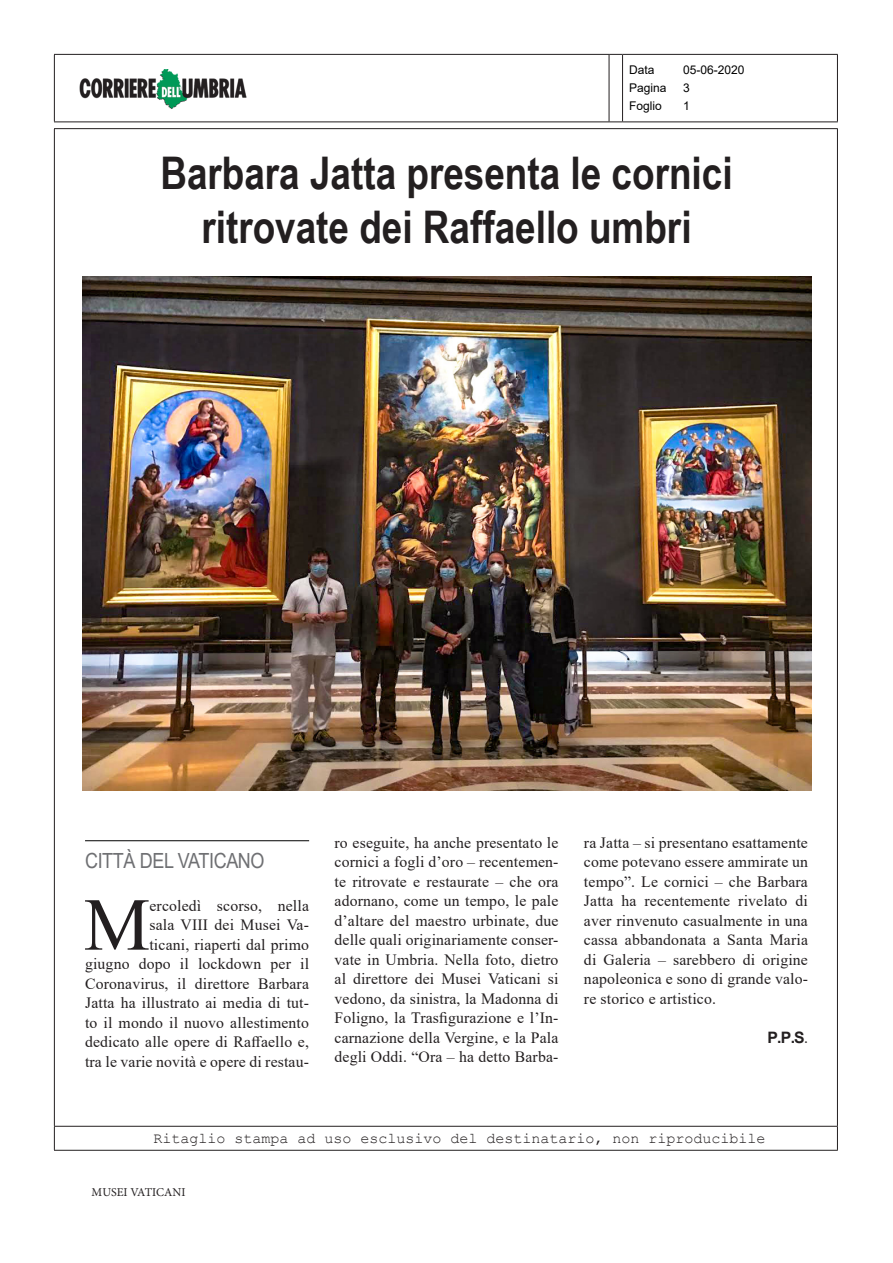
<style>
.page{position:relative;width:893px;height:1263px;background:#fff}
.page>*{position:absolute;margin:0;border:0;box-sizing:border-box;transform-origin:0 0}
.t1{font:74.7px "Times New Roman";color:#231f20}
.t2{font:700 45px/54px "Arial Narrow";color:#231f20;text-align:center}
.t3{font:20.85px "Arial";letter-spacing:-.02em;color:#6f7073;scale:.86 1}
.t4{font:15.75px/19.5px "Times New Roman";letter-spacing:.01em;color:#231f20;text-align:justify}
.t5{font:700 15.75px "Arial";color:#231f20}
.t6{font:15px "Courier New";color:#231f20}
.t7{font:12px "Arial";color:#000}
.t8{font:12px "Minion Pro";color:#231f20}
.s1{font-family:"Times New Roman";font-weight:400}
</style>
<div class="page">
<img style="left:83px;top:276px;width:728px;height:514px">
<hr style="left:85px;top:840px;width:224px;height:1px;background:#000">
<svg style="left:54px;top:54px;width:15px;height:1px"></svg>
<hr style="left:54px;top:55px;width:1px;height:67px;background:#231f20">
<hr style="left:69px;top:54px;width:540px;height:1px;background:#231f20">
<svg style="left:609px;top:54px;width:13px;height:1px"></svg>
<hr style="left:622px;top:54px;width:216px;height:1px;background:#231f20">
<hr style="left:837px;top:55px;width:1px;height:67px;background:#231f20">
<svg style="left:54px;top:122px;width:15px;height:1px"></svg>
<hr style="left:69px;top:122px;width:540px;height:1px;background:#231f20">
<svg style="left:609px;top:122px;width:13px;height:1px"></svg>
<hr style="left:622px;top:122px;width:216px;height:1px;background:#231f20">
<hr style="left:609px;top:55px;width:1px;height:67px;background:#231f20">
<hr style="left:622px;top:55px;width:1px;height:67px;background:#231f20">
<hr style="left:54px;top:128px;width:784px;height:1px;background:#231f20">
<hr style="left:54px;top:129px;width:1px;height:997px;background:#231f20">
<hr style="left:837px;top:129px;width:1px;height:997px;background:#231f20">
<hr style="left:54px;top:1126px;width:784px;height:1px;background:#231f20">
<svg style="left:54px;top:1127px;width:1px;height:23px"></svg>
<svg style="left:837px;top:1127px;width:1px;height:23px"></svg>
<hr style="left:54px;top:1150px;width:784px;height:1px;background:#231f20">
<img style="left:53px;top:69px;width:194px;height:41px">
<p class="t7" style="left:629px;top:61px;width:27px">Data</p>
<p class="t7" style="left:683px;top:61px;width:63px">05-06-2020</p>
<p class="t7" style="left:629px;top:79px;width:39px">Pagina</p>
<p class="t7" style="left:683px;top:79px;width:8px">3</p>
<p class="t7" style="left:629px;top:97px;width:34px">Foglio</p>
<p class="t7" style="left:683px;top:97px;width:8px">1</p>
<h2 class="t2" style="left:160px;top:144px;width:574px">Barbara Jatta presenta le cornici ritrovate dei Raffaello umbri</h2>
<h3 class="t3" style="left:85px;top:846px;width:210px">CITTÀ DEL VATICANO</h3>
<p class="t4" style="left:85px;top:895px;width:225px;text-align:right">ercoledì scorso, nella<br>sala VIII dei Musei Va-<br>ticani, riaperti dal primo<br>giugno dopo il lockdown per il<br>Coronavirus, il direttore Barbara<br>Jatta ha illustrato ai media di tut&shy;to il mondo il nuovo allestimento dedicato alle opere di Raffaello e, tra le varie novità e opere di restau-</p>
<h1 class="t1" style="left:84px;top:872px;width:68px">M</h1>
<p class="t4" style="left:334px;top:832px;width:225px">ro eseguite, ha anche presentato le cornici a fogli d’oro – recentemen&shy;te ritrovate e restaurate – che ora adornano, come un tempo, le pale d’altare del maestro urbinate, due delle quali originariamente conser&shy;vate in Umbria. Nella foto, dietro al direttore dei Musei Vaticani si vedono, da sinistra, la Madonna di Foligno, la Trasfigurazione e l’In&shy;carnazione della Vergine, e la Pala degli Oddi. “Ora – ha detto Barba-</p>
<p class="t4" style="left:584px;top:832px;width:226px">ra Jatta – si presentano esattamente come potevano essere ammirate un tempo”. Le cornici – che Barbara Jatta ha recentemente rivelato di aver rinvenuto casualmente in una cassa abbandonata a Santa Maria di Galeria – sarebbero di origine napoleonica e sono di grande valo&shy;re storico e artistico.</p>
<p class="t5" style="left:767px;top:1026px;width:42px">P.P.S<span class="s1">.</span></p>
<p class="t6" style="left:153px;top:1129px;width:613px">Ritaglio stampa ad uso esclusivo del destinatario, non riproducibile</p>
<p class="t8" style="left:92px;top:1184px;width:95px">MUSEI VATICANI</p>
</div>
